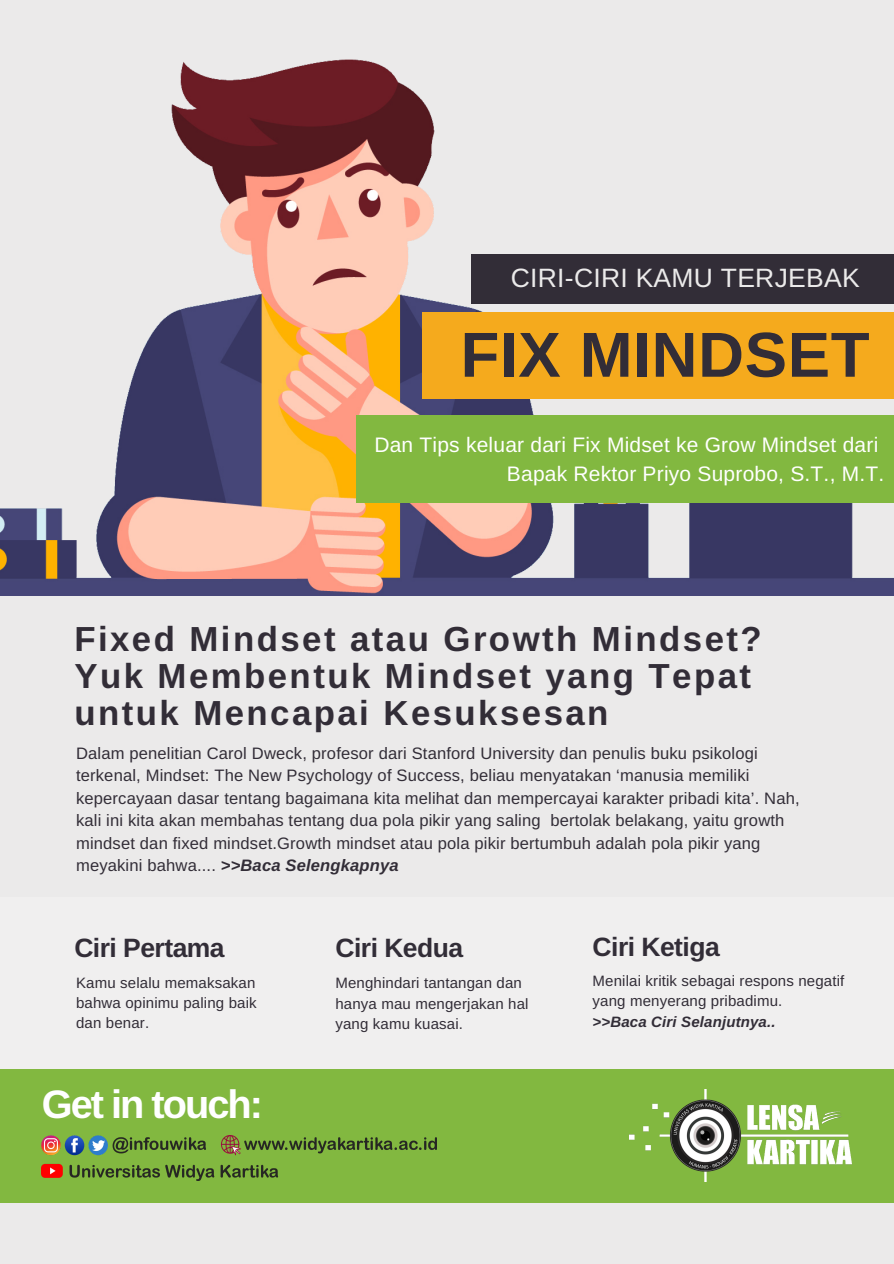
<style>
.page{position:relative;width:894px;height:1264px;background:#fff}
.page>*{position:absolute;margin:0;border:0;box-sizing:border-box;transform-origin:0 0}
.t1{font:700 63.6px "Arimo";letter-spacing:.01em;color:#322d37}
.t2{font:700 39.75px "Arimo";letter-spacing:-.05em;color:#fff}
.t3{font:700 34.8px/37.2px "Arimo";letter-spacing:.07em;color:#322d37}
.t4{font:700 26.55px "Arimo";letter-spacing:-.02em;color:#322d37}
.t5{font:26.55px "Arimo";letter-spacing:.01em;color:#ebeaea}
.t6{font:21px/28.8px "Arimo";letter-spacing:.01em;color:#fff;text-align:right}
.t7{font:16.5px/22.5px "Arimo";letter-spacing:.01em;color:#322d37}
.t8{font:15px/20.2px "Arimo";letter-spacing:.01em;color:#322d37}
.t9{font:italic 700 15px "Arimo";letter-spacing:.01em;color:#322d37}
.s1{font-weight:700;font-style:italic}
</style>
<div class="page">
<div style="left:0;top:0;width:893px;height:1263px;background:#ebeaea"></div>
<img style="left:0;top:59px;width:893px;height:537px">
<div style="left:470px;top:254px;width:423px;height:49px;background:#322d37"></div>
<div style="left:422px;top:312px;width:471px;height:87px;background:#f5aa1d"></div>
<div style="left:356px;top:415px;width:537px;height:87px;background:#82b840"></div>
<div style="left:0;top:897px;width:893px;height:188px;background:#f0efef"></div>
<div style="left:0;top:1069px;width:893px;height:133px;background:#82b840"></div>
<img style="left:42px;top:1135px;width:394px;height:45px">
<img style="left:629px;top:1089px;width:222px;height:92px">
<h3 class="t5" style="left:510px;top:263px;width:350px">CIRI-CIRI KAMU TERJEBAK</h3>
<h1 class="t1" style="left:460px;top:319px;width:410px">FIX MINDSET</h1>
<p class="t6" style="left:374px;top:430px;width:511px">Dan Tips keluar dari Fix Midset ke Grow Mindset dari<br>Bapak Rektor Priyo Suprobo, S.T., M.T.</p>
<h3 class="t3" style="left:74px;top:620px;width:688px">Fixed Mindset atau Growth Mindset?<br>Yuk Membentuk Mindset yang Tepat untuk Mencapai Kesuksesan</h3>
<p class="t7" style="left:76px;top:741px;width:725px">Dalam penelitian Carol Dweck, profesor dari Stanford University dan penulis buku psikologi terkenal, Mindset: The New Psychology of Success, beliau menyatakan ‘manusia memiliki kepercayaan dasar tentang bagaimana kita melihat dan mempercayai karakter pribadi kita’. Nah, kali ini kita akan membahas tentang dua pola pikir yang saling bertolak belakang, yaitu growth mindset dan fixed mindset.Growth mindset atau pola pikir bertumbuh adalah pola pikir yang meyakini bahwa.... <span class="s1">&gt;&gt;Baca Selengkapnya</span></p>
<h3 class="t4" style="left:74px;top:933px;width:152px">Ciri Pertama</h3>
<h3 class="t4" style="left:335px;top:933px;width:129px">Ciri Kedua</h3>
<h3 class="t4" style="left:592px;top:932px;width:129px">Ciri Ketiga</h3>
<p class="t8" style="left:76px;top:972px;width:182px;text-align:justify">Kamu selalu memaksakan bahwa opinimu paling baik dan benar.</p>
<p class="t8" style="left:335px;top:973px;width:194px">Menghindari tantangan dan hanya mau mengerjakan hal yang kamu kuasai.</p>
<p class="t8" style="left:592px;top:970px;width:253px">Menilai kritik sebagai respons negatif yang menyerang pribadimu.</p>
<p class="t9" style="left:592px;top:1013px;width:184px">&gt;&gt;Baca Ciri Selanjutnya..</p>
<h2 class="t2" style="left:42px;top:1082px;width:223px">Get in touch:</h2>
</div>
